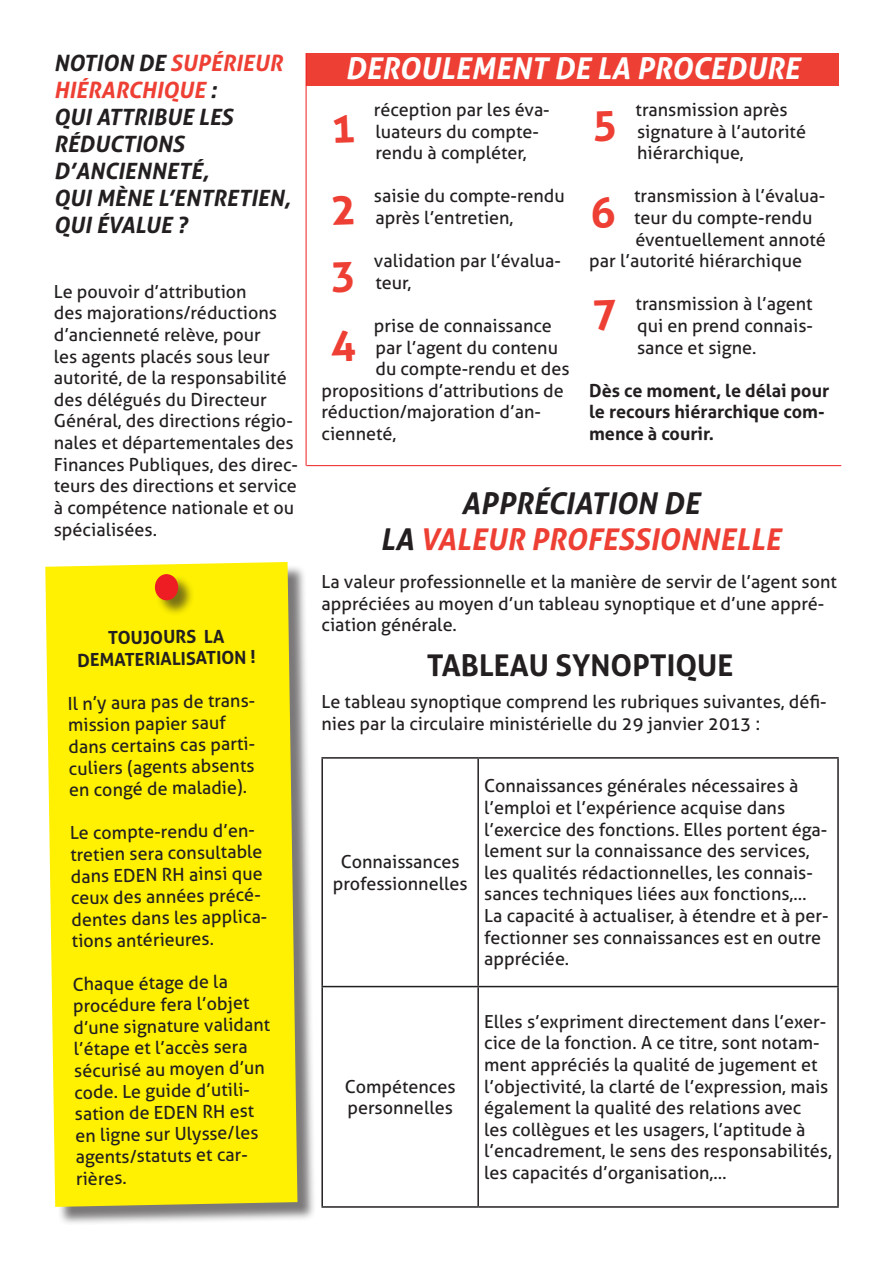
<style>
.page{position:relative;width:893px;height:1263px;background:#fff}
.page>*{position:absolute;margin:0;border:0;box-sizing:border-box;transform-origin:0 0}
.t1{font:italic 700 30px "Aller";color:#fff}
.t2{font:italic 700 30px "Aller";color:#ee3f34}
.t3{font:700 30px "Aller";color:#231f20}
.t4{font:italic 700 30px "Aller";color:#231f20}
.t5{font:italic 700 22.5px/27px "Aller";color:#231f20}
.t6{font:italic 700 22.5px/27px "Aller";color:#ee3f34}
.t7{font:18px/21.6px "Aller";color:#231f20}
.t8{font:700 18px/21.6px "Aller";color:#231f20}
.s1{color:#231f20}
</style>
<div class="page">
<div style="left:48px;top:564px;width:268px;height:661px;background:#231f20;opacity:.6"></div>
<div style="left:45px;top:562px;width:252px;height:645px;background:#fff101"></div>
<hr style="left:321px;top:757px;width:157px;height:2px;background:#231f20">
<hr style="left:321px;top:759px;width:2px;height:227px;background:#231f20">
<hr style="left:478px;top:757px;width:361px;height:2px;background:#231f20">
<hr style="left:477px;top:759px;width:2px;height:227px;background:#231f20">
<hr style="left:837px;top:759px;width:2px;height:227px;background:#231f20">
<hr style="left:321px;top:986px;width:157px;height:1px;background:#231f20">
<hr style="left:321px;top:987px;width:2px;height:219px;background:#231f20">
<hr style="left:478px;top:986px;width:361px;height:1px;background:#231f20">
<hr style="left:477px;top:987px;width:2px;height:219px;background:#231f20">
<hr style="left:837px;top:987px;width:2px;height:219px;background:#231f20">
<hr style="left:321px;top:1206px;width:157px;height:2px;background:#231f20">
<hr style="left:478px;top:1206px;width:361px;height:2px;background:#231f20">
<div style="left:306px;top:53px;width:533px;height:33px;background:#ee3f34"></div>
<div style="left:155px;top:575px;width:40px;height:42px;background:#231f20;opacity:.6"></div>
<svg style="left:154px;top:574px;width:25px;height:27px"></svg>
<hr style="left:306px;top:465px;width:535px;height:1px;background:#ee1d23">
<hr style="left:306px;top:53px;width:1px;height:413px;background:#ee1d23">
<p class="t6" style="left:54px;top:49px;width:230px"><span class="s1">NOTION DE</span> SUPÉRIEUR<br>HIÉRARCHIQUE <span class="s1">:</span></p>
<p class="t5" style="left:54px;top:103px;width:181px">QUI ATTRIBUE LES</p>
<p class="t5" style="left:54px;top:130px;width:132px">RÉDUCTIONS</p>
<p class="t5" style="left:54px;top:157px;width:157px">D’ANCIENNETÉ,</p>
<p class="t5" style="left:54px;top:184px;width:238px">QUI MÈNE L’ENTRETIEN,<br>QUI ÉVALUE ?</p>
<p class="t7" style="left:54px;top:281px;width:246px">Le pouvoir d’attribution<br>des majorations/réductions d’ancienneté relève, pour<br>les agents placés sous leur autorité, de la responsabilité des délégués du Directeur<br>Général, des directions régio&shy;nales et départementales des<br>Finances Publiques, des direc&shy;teurs des directions et service à compétence nationale et ou spécialisées.</p>
<p class="t8" style="left:108px;top:627px;width:118px;rotate:-1deg">TOUJOURS LA</p>
<p class="t8" style="left:77px;top:649px;width:180px;rotate:-1deg">DEMATERIALISATION !</p>
<p class="t7" style="left:68px;top:693px;width:192px;rotate:-1deg">Il n’y aura pas de trans&shy;mission papier sauf dans certains cas parti&shy;culiers (agents absents en congé de maladie).</p>
<p class="t7" style="left:70px;top:822px;width:200px;rotate:-1deg">Le compte-rendu d’en&shy;tretien sera consultable dans EDEN RH ainsi que ceux des années précé&shy;dentes dans les applica&shy;tions antérieures.</p>
<p class="t7" style="left:72px;top:973px;width:198px;rotate:-1deg">Chaque étage de la procédure fera l’objet d’une signature validant l’étape et l’accès sera sécurisé au moyen d’un code. Le guide d’utili&shy;sation de EDEN RH est en ligne sur Ulysse/les agents/statuts et car&shy;rières.</p>
<p class="t1" style="left:345px;top:50px;width:456px">DEROULEMENT DE LA PROCEDURE</p>
<p class="t7" style="left:374px;top:99px;width:177px">réception par les éva&shy;luateurs du compte&shy;rendu à compléter,</p>
<p class="t7" style="left:374px;top:185px;width:192px">saisie du compte-rendu après l’entretien,</p>
<p class="t7" style="left:374px;top:250px;width:188px">validation par l’évalua&shy;teur,</p>
<p class="t7" style="left:374px;top:315px;width:179px">prise de connaissance</p>
<p class="t7" style="left:375px;top:336px;width:184px">par l’agent du contenu</p>
<p class="t7" style="left:375px;top:358px;width:196px">du compte-rendu et des</p>
<p class="t7" style="left:321px;top:380px;width:244px">propositions d’attributions de</p>
<p class="t7" style="left:321px;top:401px;width:221px">réduction/majoration d’an-</p>
<p class="t7" style="left:321px;top:423px;width:76px">cienneté,</p>
<p class="t7" style="left:636px;top:99px;width:172px">transmission après signature à l’autorité hiérarchique,</p>
<p class="t7" style="left:634px;top:185px;width:193px">transmission à l’évalua-</p>
<p class="t7" style="left:634px;top:207px;width:180px">teur du compte-rendu</p>
<p class="t7" style="left:636px;top:228px;width:192px">éventuellement annoté</p>
<p class="t7" style="left:589px;top:250px;width:214px">par l’autorité hiérarchique</p>
<p class="t7" style="left:636px;top:293px;width:179px;text-align:justify">transmission à l’agent qui en prend connais&shy;sance et signe.</p>
<p class="t8" style="left:589px;top:379px;width:242px">Dès ce moment, le délai pour le recours hiérarchique com&shy;mence à courir.</p>
<p class="t4" style="left:461px;top:485px;width:240px">APPRÉCIATION DE</p>
<p class="t2" style="left:380px;top:521px;width:402px"><span class="s1">LA</span> VALEUR PROFESSIONNELLE</p>
<p class="t7" style="left:321px;top:571px;width:517px">La valeur professionnelle et la manière de servir de l’agent sont appréciées au moyen d’un tableau synoptique et d’une appré&shy;ciation générale.</p>
<p class="t3" style="left:427px;top:646px;width:308px">TABLEAU SYNOPTIQUE</p>
<p class="t7" style="left:321px;top:691px;width:507px">Le tableau synoptique comprend les rubriques suivantes, défi&shy;nies par la circulaire ministérielle du 29 janvier 2013 :</p>
<p class="t7" style="left:333px;top:851px;width:136px;text-align:center">Connaissances professionnelles</p>
<p class="t7" style="left:484px;top:775px;width:345px">Connaissances générales nécessaires à l’emploi et l’expérience acquise dans l’exercice des fonctions. Elles portent éga&shy;lement sur la connaissance des services, les qualités rédactionnelles, les connais&shy;sances techniques liées aux fonctions,…</p>
<p class="t7" style="left:484px;top:905px;width:346px">La capacité à actualiser, à étendre et à per&shy;fectionner ses connaissances est en outre appréciée.</p>
<p class="t7" style="left:345px;top:1075px;width:112px">Compétences personnelles</p>
<p class="t7" style="left:484px;top:1010px;width:349px">Elles s’expriment directement dans l’exer&shy;cice de la fonction. A ce titre, sont notam&shy;ment appréciés la qualité de jugement et l’objectivité, la clarté de l’expression, mais également la qualité des relations avec<br>les collègues et les usagers, l’aptitude à l’encadrement, le sens des responsabilités, les capacités d’organisation,…</p>
</div>
